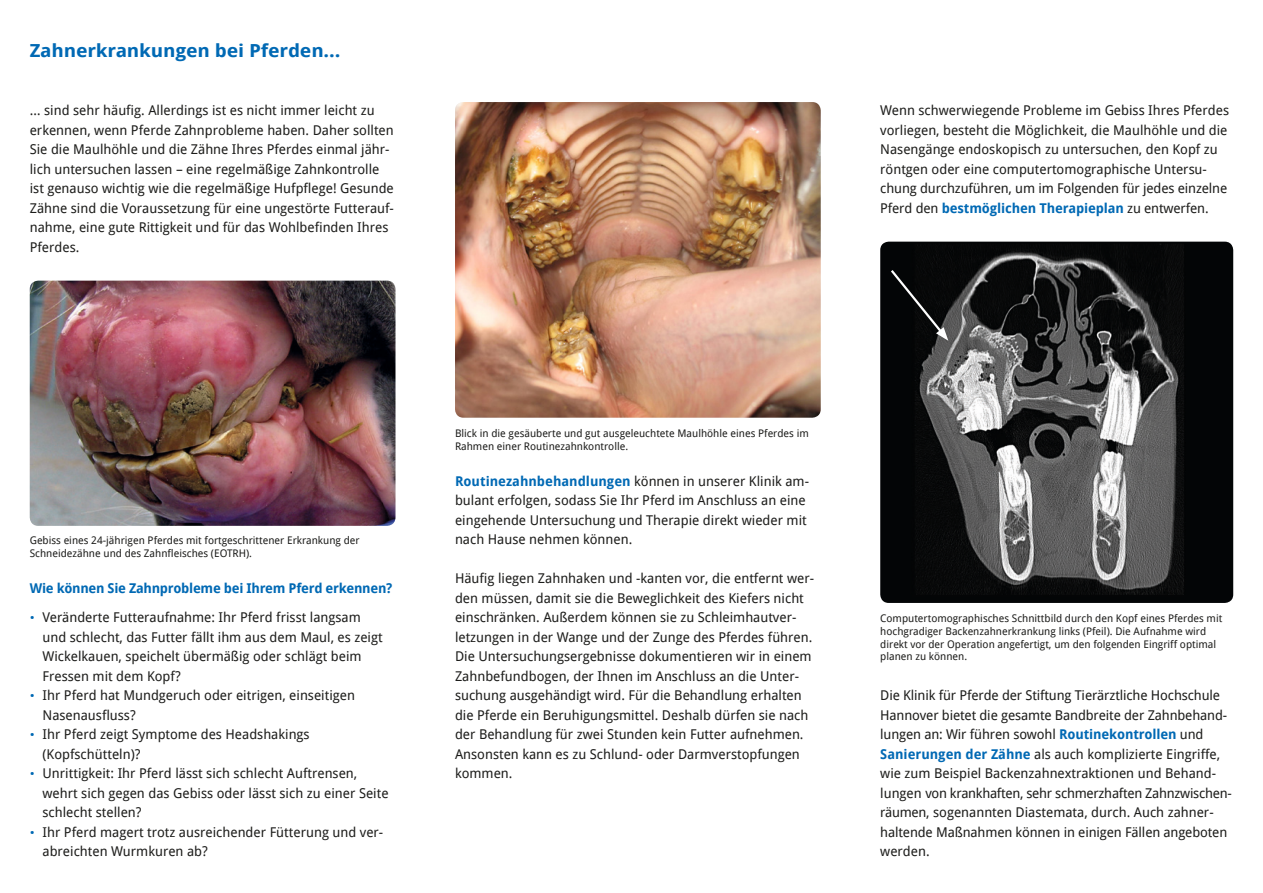
<style>
.page{position:relative;width:1263px;height:893px;background:#fff}
.page>*{position:absolute;margin:0;border:0;box-sizing:border-box;transform-origin:0 0}
.t1{font:700 18px "Droid Sans";letter-spacing:-.01em;color:#0069b4;scale:1.11 1}
.t2{font:13.5px/19.5px "Droid Sans";color:#1d1d1b}
.t3{font:700 13.5px "Droid Sans";letter-spacing:-.02em;color:#0069b4}
.t4{font:10.5px/12.6px "Droid Sans";color:#1d1d1b}
.s1{font-weight:700;color:#0069b4}
.s2{font-size:12px;color:#0069b4}
</style>
<div class="page">
<img style="left:30px;top:281px;width:365px;height:245px">
<img style="left:880px;top:242px;width:353px;height:361px">
<img style="left:455px;top:102px;width:366px;height:316px">
<svg style="left:888px;top:268px;width:60px;height:73px;background:#151617"></svg>
<h1 class="t1" style="left:30px;top:39px;width:282px">Zahnerkrankungen bei Pferden…</h1>
<p class="t2" style="left:30px;top:101px;width:366px">… sind sehr häufig. Allerdings ist es nicht immer leicht zu erkennen, wenn Pferde Zahnprobleme haben. Daher sollten Sie die Maulhöhle und die Zähne Ihres Pferdes einmal jähr&shy;lich untersuchen lassen – eine regelmäßige Zahnkontrolle ist genauso wichtig wie die regelmäßige Hufpflege! Gesunde Zähne sind die Voraussetzung für eine ungestörte Futterauf&shy;nahme, eine gute Rittigkeit und für das Wohlbefinden Ihres Pferdes.</p>
<p class="t2" style="left:880px;top:101px;width:350px">Wenn schwerwiegende Probleme im Gebiss Ihres Pferdes vorliegen, besteht die Möglichkeit, die Maulhöhle und die Nasengänge endoskopisch zu untersuchen, den Kopf zu röntgen oder eine computertomographische Untersu&shy;chung durchzuführen, um im Folgenden für jedes einzelne Pferd den <span class="s1">bestmöglichen Therapieplan</span> zu entwerfen.</p>
<p class="t4" style="left:30px;top:534px;width:331px">Gebiss eines 24-jährigen Pferdes mit fortgeschrittener Erkrankung der<br>Schneidezähne und des Zahnfleisches (EOTRH).</p>
<p class="t3" style="left:30px;top:579px;width:364px">Wie können Sie Zahnprobleme bei Ihrem Pferd erkennen?</p>
<p class="t2" style="left:43px;top:608px;width:342px;text-indent:-13px"><span class="s2">•</span> Veränderte Futteraufnahme: Ihr Pferd frisst langsam und schlecht, das Futter fällt ihm aus dem Maul, es zeigt Wickelkauen, speichelt übermäßig oder schlägt beim Fressen mit dem Kopf?</p>
<p class="t2" style="left:43px;top:686px;width:314px;text-indent:-13px"><span class="s2">•</span> Ihr Pferd hat Mundgeruch oder eitrigen, einseitigen<br>Nasenausfluss?</p>
<p class="t2" style="left:43px;top:725px;width:269px;text-indent:-13px"><span class="s2">•</span> Ihr Pferd zeigt Symptome des Headshakings (Kopfschütteln)?</p>
<p class="t2" style="left:43px;top:764px;width:347px;text-indent:-13px"><span class="s2">•</span> Unrittigkeit: Ihr Pferd lässt sich schlecht Auftrensen, wehrt sich gegen das Gebiss oder lässt sich zu einer Seite schlecht stellen?</p>
<p class="t2" style="left:43px;top:822px;width:342px;text-indent:-13px"><span class="s2">•</span> Ihr Pferd magert trotz ausreichender Fütterung und ver&shy;abreichten Wurmkuren ab?</p>
<p class="t4" style="left:455px;top:427px;width:355px">Blick in die gesäuberte und gut ausgeleuchtete Maulhöhle eines Pferdes im<br>Rahmen einer Routinezahnkontrolle.</p>
<p class="t2" style="left:455px;top:471px;width:355px"><span class="s1">Routinezahnbehandlungen</span> können in unserer Klinik am&shy;bulant erfolgen, sodass Sie Ihr Pferd im Anschluss an eine eingehende Untersuchung und Therapie direkt wieder mit nach Hause nehmen können.</p>
<p class="t2" style="left:455px;top:569px;width:360px">Häufig liegen Zahnhaken und -kanten vor, die entfernt wer&shy;den müssen, damit sie die Beweglichkeit des Kiefers nicht einschränken. Außerdem können sie zu Schleimhautver&shy;letzungen in der Wange und der Zunge des Pferdes führen.<br>Die Untersuchungsergebnisse dokumentieren wir in einem Zahnbefundbogen, der Ihnen im Anschluss an die Unter&shy;suchung ausgehändigt wird. Für die Behandlung erhalten die Pferde ein Beruhigungsmittel. Deshalb dürfen sie nach der Behandlung für zwei Stunden kein Futter aufnehmen.<br>Ansonsten kann es zu Schlund- oder Darmverstopfungen kommen.</p>
<p class="t4" style="left:880px;top:612px;width:343px">Computertomographisches Schnittbild durch den Kopf eines Pferdes mit hochgradiger Backenzahnerkrankung links (Pfeil). Die Aufnahme wird direkt vor der Operation angefertigt, um den folgenden Eingriff optimal planen zu können.</p>
<p class="t2" style="left:880px;top:686px;width:353px">Die Klinik für Pferde der Stiftung Tierärztliche Hochschule Hannover bietet die gesamte Bandbreite der Zahnbehand&shy;lungen an: Wir führen sowohl <span class="s1">Routinekontrollen</span> und <span class="s1">Sanierungen der Zähne</span> als auch komplizierte Eingriffe, wie zum Beispiel Backenzahnextraktionen und Behand&shy;lungen von krankhaften, sehr schmerzhaften Zahnzwischen&shy;räumen, sogenannten Diastemata, durch. Auch zahner&shy;haltende Maßnahmen können in einigen Fällen angeboten werden.</p>
</div>
